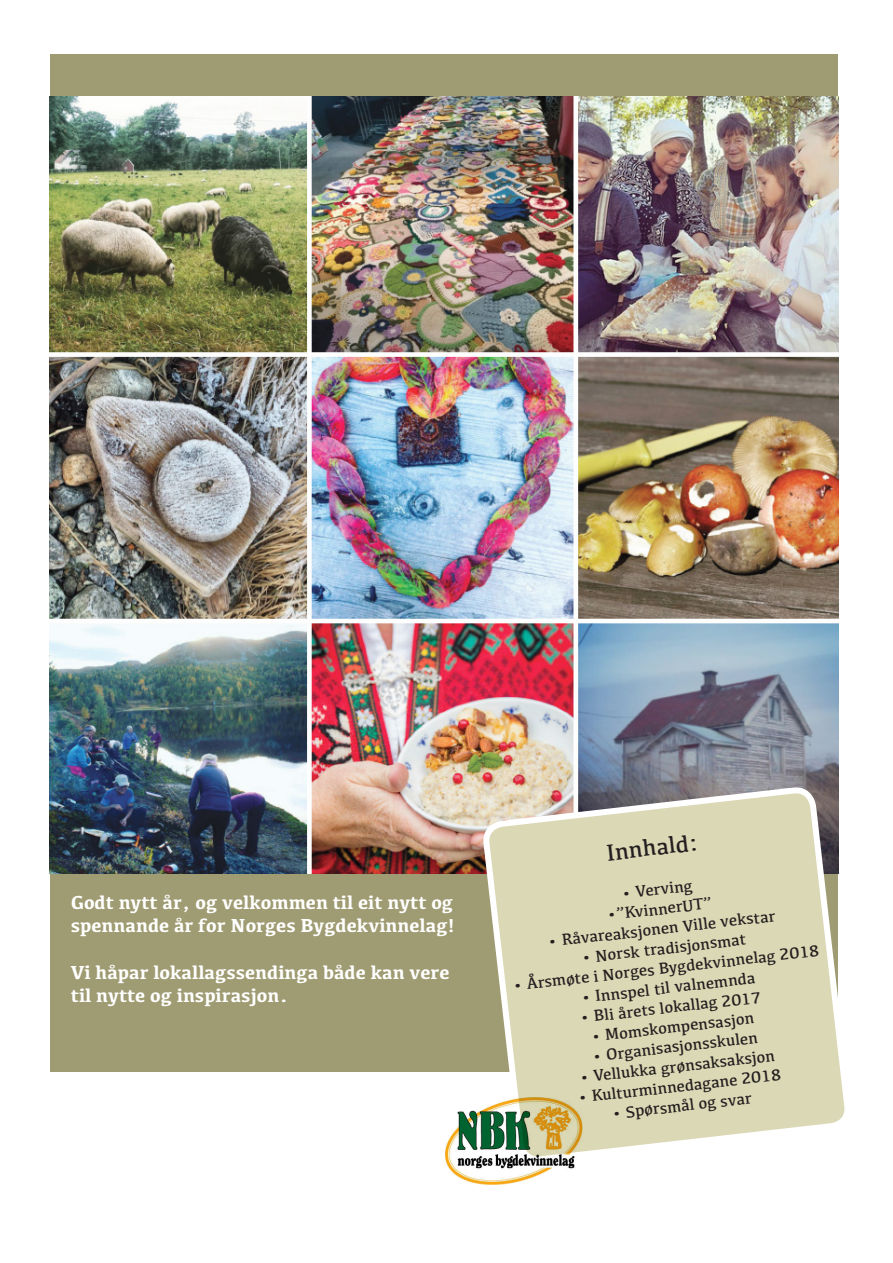
<style>
.page{position:relative;width:893px;height:1263px;background:#fff}
.page>*{position:absolute;margin:0;border:0;box-sizing:border-box;transform-origin:0 0}
.t1{font:24px "Kefa";color:#231f20}
.t2{font:700 19.5px/23.4px "Kefa";color:#fff}
.t3{font:16.5px "Kefa";color:#231f20}
</style>
<div class="page">
<div style="left:50px;top:54px;width:788px;height:1017px;background:#9f9b72"></div>
<img style="left:50px;top:97px;width:789px;height:777px">
<svg style="left:484px;top:701px;width:361px;height:484px;background:#cdcbb5"></svg>
<img style="left:446px;top:1098px;width:142px;height:86px">
<p class="t2" style="left:71px;top:889px;width:385px">Godt nytt år, og velkommen til eit nytt og spennande år for Norges Bygdekvinnelag!</p>
<p class="t2" style="left:71px;top:960px;width:380px">Vi håpar lokallagssendinga både kan vere til nytte og inspirasjon.</p>
<p class="t1" style="left:605px;top:838px;width:94px;rotate:-7deg">Innhald:</p>
<p class="t3" style="left:621px;top:883px;width:73px;rotate:-6deg">• Verving</p>
<p class="t3" style="left:606px;top:904px;width:107px;rotate:-6deg">•”KvinnerUT”</p>
<p class="t3" style="left:546px;top:930px;width:231px;rotate:-6deg">• Råvareaksjonen Ville vekstar</p>
<p class="t3" style="left:580px;top:947px;width:167px;rotate:-6deg">• Norsk tradisjonsmat</p>
<p class="t3" style="left:512px;top:974px;width:310px;rotate:-6deg">• Årsmøte i Norges Bygdekvinnelag 2018</p>
<p class="t3" style="left:580px;top:986px;width:176px;rotate:-6deg">• Innspel til valnemnda</p>
<p class="t3" style="left:579px;top:1007px;width:184px;rotate:-6deg">• Bli årets lokallag 2017</p>
<p class="t3" style="left:590px;top:1025px;width:165px;rotate:-6deg">• Momskompensasjon</p>
<p class="t3" style="left:591px;top:1045px;width:168px;rotate:-6deg">• Organisasjonsskulen</p>
<p class="t3" style="left:578px;top:1066px;width:198px;rotate:-6deg">• Vellukka grønsaksaksjon</p>
<p class="t3" style="left:577px;top:1086px;width:206px;rotate:-6deg">• Kulturminnedagane 2018</p>
<p class="t3" style="left:611px;top:1103px;width:142px;rotate:-6deg">• Spørsmål og svar</p>
</div>
